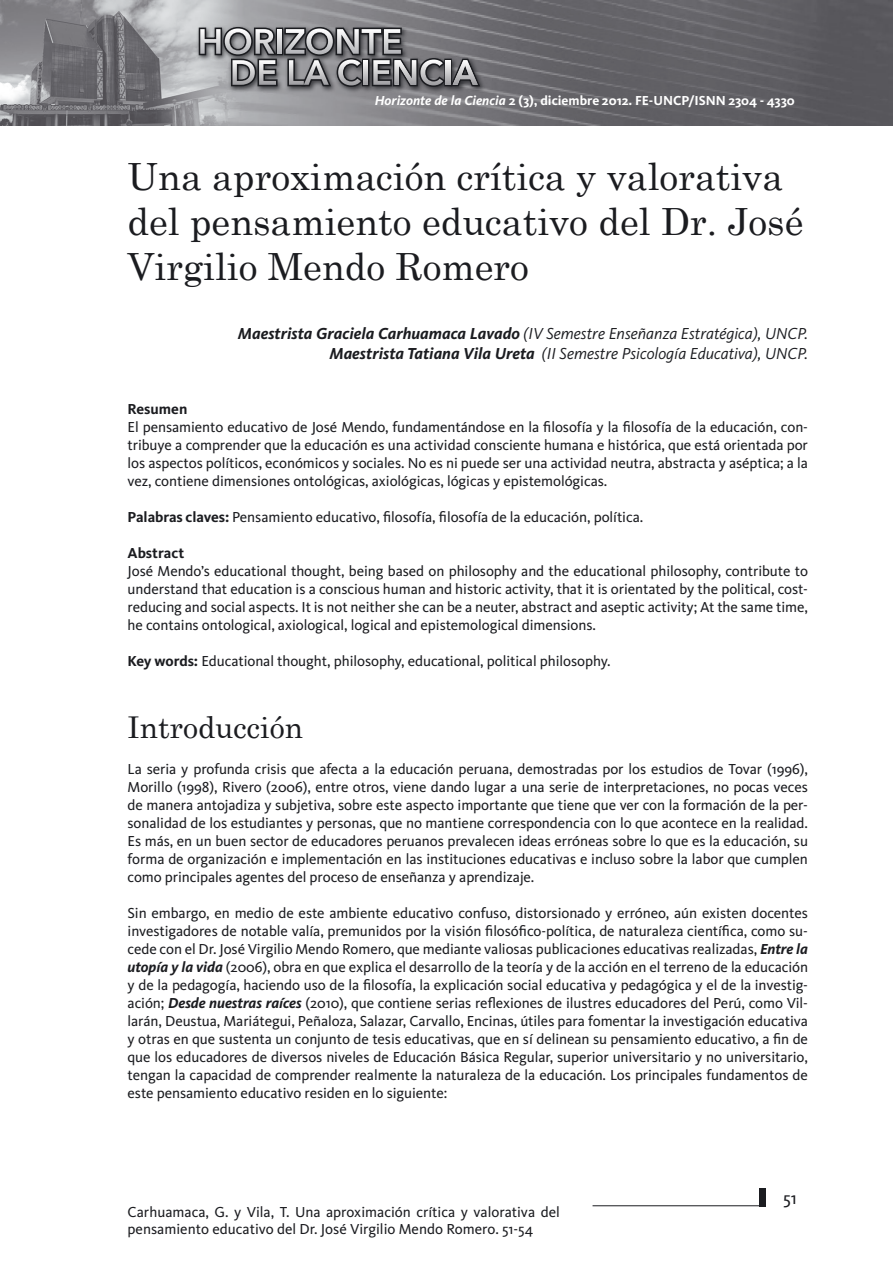
<style>
.page{position:relative;width:893px;height:1263px;background:#fff}
.page>*{position:absolute;margin:0;border:0;box-sizing:border-box;transform-origin:0 0}
.t1{font:37.5px/45px "Century Schoolbook";color:#1b1c20}
.t2{font:30px "Century Schoolbook";color:#1b1c20}
.t3{font:18px "Kievit";color:#1b1c20}
.t4{font:italic 16.5px/19.8px "Kievit";color:#1b1c20;text-align:right}
.t5{font:15px/18px "Kievit";letter-spacing:-.005em;color:#1b1c20;text-align:justify}
.t6{font:700 15px "Kievit";color:#1b1c20}
.t7{font:700 13.5px "Kievit";color:#fff}
.s1{font-style:italic}
.s2{font-weight:700}
.s3{font-weight:700;font-style:italic}
</style>
<div class="page">
<hr style="left:593px;top:1205px;width:170px;height:1px;background:#1b1c20">
<div style="left:759px;top:1188px;width:7px;height:18px;background:#1b1c20"></div>
<img style="left:0;top:0;width:893px;height:126px">
<div style="left:197px;top:25px;width:290px;height:68px;background:#1b1c20;opacity:.75"></div>
<svg style="left:197px;top:24px;width:285px;height:66px;background:#828285"></svg>
<p class="t7" style="left:375px;top:92px;width:422px"><span class="s1">Horizonte de la Ciencia</span> 2 (3), diciembre 2012. FE-UNCP/ISNN 2304 - 4330</p>
<h1 class="t1" style="left:128px;top:150px;width:677px">Una aproximación crítica y valorativa del pensamiento educativo del Dr. José<br>Virgilio Mendo Romero</h1>
<p class="t4" style="left:238px;top:324px;width:572px"><span class="s2">Maestrista Graciela Carhuamaca Lavado</span> (IV Semestre Enseñanza Estratégica), UNCP.<br><span class="s2">Maestrista Tatiana Vila Ureta</span> (II Semestre Psicología Educativa), UNCP.</p>
<p class="t6" style="left:128px;top:400px;width:61px">Resumen</p>
<p class="t5" style="left:128px;top:418px;width:682px">El pensamiento educativo de José Mendo, fundamentándose en la filosofía y la filosofía de la educación, con&shy;tribuye a comprender que la educación es una actividad consciente humana e histórica, que está orientada por los aspectos políticos, económicos y sociales. No es ni puede ser una actividad neutra, abstracta y aséptica; a la vez, contiene dimensiones ontológicas, axiológicas, lógicas y epistemológicas.</p>
<p class="t5" style="left:128px;top:508px;width:517px"><span class="s2">Palabras claves:</span> Pensamiento educativo, filosofía, filosofía de la educación, política.</p>
<p class="t6" style="left:128px;top:544px;width:58px">Abstract</p>
<p class="t5" style="left:128px;top:562px;width:682px">José Mendo’s educational thought, being based on philosophy and the educational philosophy, contribute to understand that education is a conscious human and historic activity, that it is orientated by the political, cost&shy;reducing and social aspects. It is not neither she can be a neuter, abstract and aseptic activity; At the same time, he contains ontological, axiological, logical and epistemological dimensions.</p>
<p class="t5" style="left:128px;top:652px;width:484px"><span class="s2">Key words:</span> Educational thought, philosophy, educational, political philosophy.</p>
<h2 class="t2" style="left:128px;top:702px;width:177px">Introducción</h2>
<p class="t5" style="left:128px;top:760px;width:682px">La seria y profunda crisis que afecta a la educación peruana, demostradas por los estudios de Tovar (1996), Morillo (1998), Rivero (2006), entre otros, viene dando lugar a una serie de interpretaciones, no pocas veces de manera antojadiza y subjetiva, sobre este aspecto importante que tiene que ver con la formación de la per&shy;sonalidad de los estudiantes y personas, que no mantiene correspondencia con lo que acontece en la realidad.<br>Es más, en un buen sector de educadores peruanos prevalecen ideas erróneas sobre lo que es la educación, su forma de organización e implementación en las instituciones educativas e incluso sobre la labor que cumplen como principales agentes del proceso de enseñanza y aprendizaje.</p>
<p class="t5" style="left:128px;top:904px;width:682px">Sin embargo, en medio de este ambiente educativo confuso, distorsionado y erróneo, aún existen docentes investigadores de notable valía, premunidos por la visión filosófico-política, de naturaleza científica, como su&shy;cede con el Dr. José Virgilio Mendo Romero, que mediante valiosas publicaciones educativas realizadas, <span class="s3">Entre la utopía y la vida</span> (2006), obra en que explica el desarrollo de la teoría y de la acción en el terreno de la educación y de la pedagogía, haciendo uso de la filosofía, la explicación social educativa y pedagógica y el de la investig&shy;ación; <span class="s3">Desde nuestras raíces</span> (2010), que contiene serias reflexiones de ilustres educadores del Perú, como Vil&shy;larán, Deustua, Mariátegui, Peñaloza, Salazar, Carvallo, Encinas, útiles para fomentar la investigación educativa y otras en que sustenta un conjunto de tesis educativas, que en sí delinean su pensamiento educativo, a fin de que los educadores de diversos niveles de Educación Básica Regular, superior universitario y no universitario, tengan la capacidad de comprender realmente la naturaleza de la educación. Los principales fundamentos de este pensamiento educativo residen en lo siguiente:</p>
<p class="t5" style="left:128px;top:1203px;width:434px;line-height:17.2px">Carhuamaca, G. y Vila, T. Una aproximación crítica y valorativa del pensamiento educativo del Dr. José Virgilio Mendo Romero. 51-54</p>
<p class="t3" style="left:783px;top:1187px;width:15px">51</p>
</div>
